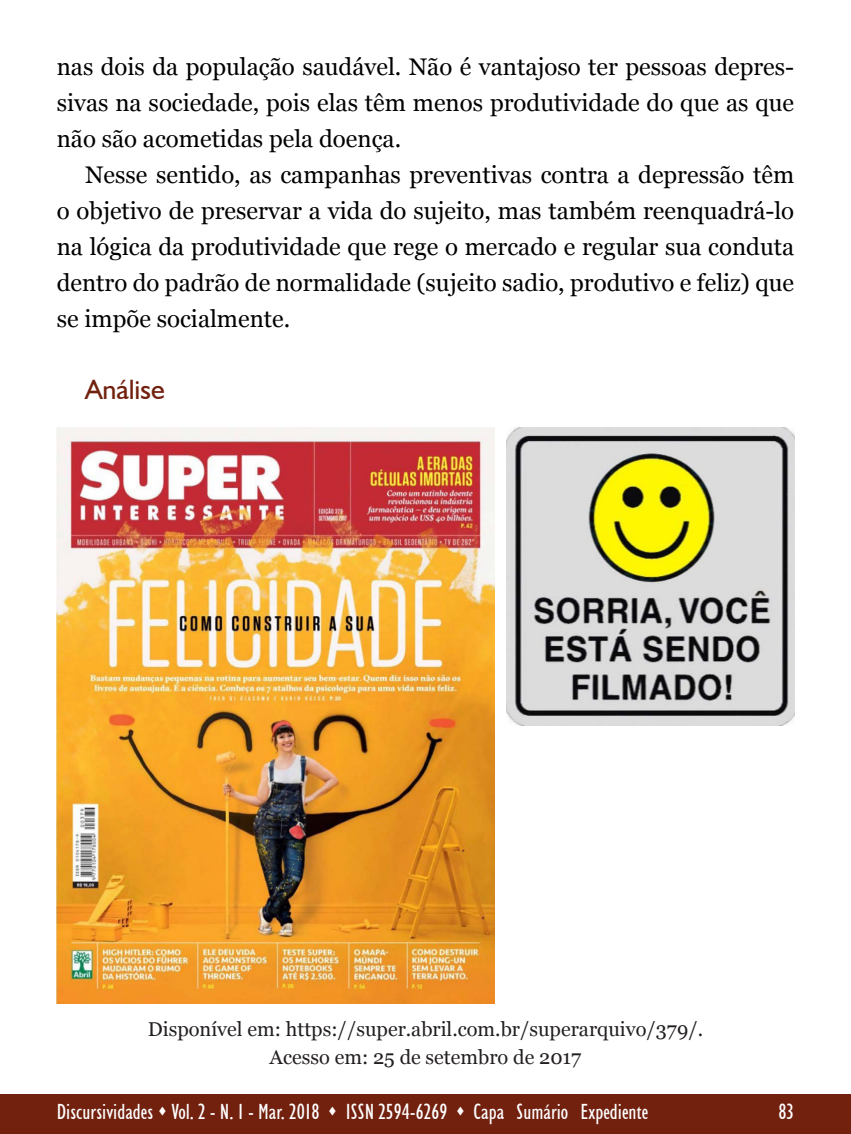
<style>
.page{position:relative;width:851px;height:1134px;background:#fff}
.page>*{position:absolute;margin:0;border:0;box-sizing:border-box;transform-origin:0 0}
.t1{font:28px "Humanist 521 BT";color:#72210f}
.t2{font:24px/36px "Georgia";color:#000;text-align:justify}
.t3{font:condensed 22px "Humanist 521 BT";color:#fff}
.t4{font:20px/28px "Georgia";color:#231f20;text-align:center}
</style>
<div class="page">
<div style="left:0;top:1094px;width:850px;height:40px;background:#72210f"></div>
<img style="left:57px;top:427px;width:437px;height:576px">
<img style="left:507px;top:427px;width:287px;height:298px">
<p class="t2" style="left:57px;top:49px;width:739px">nas dois da população saudável. Não é vantajoso ter pessoas depres&shy;sivas na sociedade, pois elas têm menos produtividade do que as que não são acometidas pela doença.</p>
<p class="t2" style="left:57px;top:157px;width:739px;text-indent:28px">Nesse sentido, as campanhas preventivas contra a depressão têm o objetivo de preservar a vida do sujeito, mas também reenquadrá-lo na lógica da produtividade que rege o mercado e regular sua conduta dentro do padrão de normalidade (sujeito sadio, produtivo e feliz) que se impõe socialmente.</p>
<p class="t1" style="left:85px;top:372px;width:81px">Análise</p>
<p class="t4" style="left:148px;top:1015px;width:556px">Disponível em: https://super.abril.com.br/superarquivo/379/.<br>Acesso em: 25 de setembro de 2017</p>
<p class="t3" style="left:57px;top:1099px;width:593px">Discursividades ▲ Vol. 2 - N. 1 - Mar. 2018 ▲ ISSN 2594-6269 ▲ Capa Sumário Expediente</p>
<p class="t3" style="left:778px;top:1099px;width:17px">83</p>
</div>
